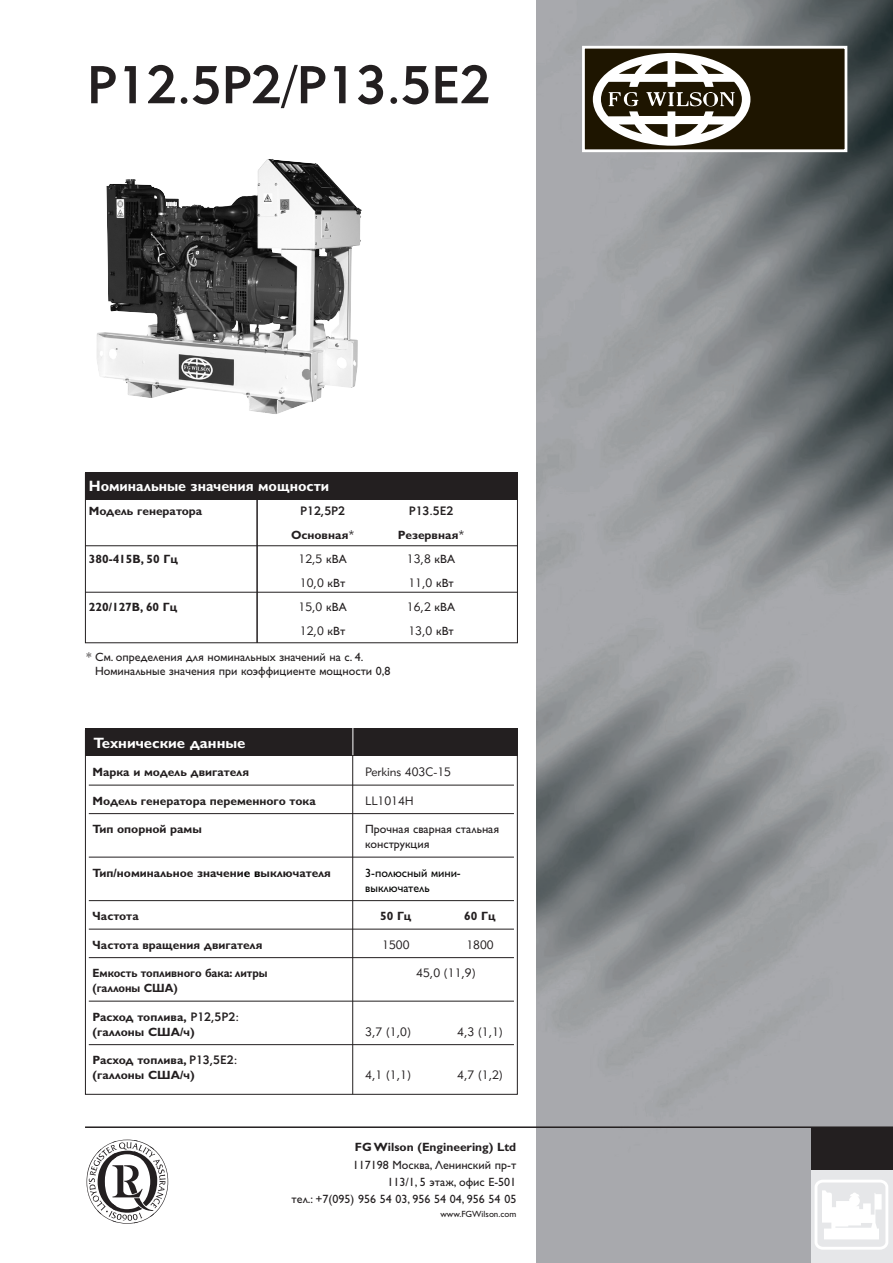
<style>
.page{position:relative;width:893px;height:1263px;background:#fff}
.page>*{position:absolute;margin:0;border:0;box-sizing:border-box;transform-origin:0 0}
.t1{font:90px "Approved Co Pt 1";color:#231f20}
.t2{font:52.5px "Geometric 415 BT Medium A";letter-spacing:-.005em;color:#231f20}
.t3{font:700 15px "Gill Sans Cyr";color:#fff;scale:.95 1}
.t4{font:700 15px "Gill Sans Cyr";color:#fff}
.t5{font:700 12px/15px "Gill Sans Cyr";color:#231f20}
.t6{font:12px/14.4px "Gill Sans Cyr";color:#231f20}
.t7{font:12px "Geometric 415 BT Lite A";color:#231f20}
.t8{font:700 12px "Gill Sans Cyr";color:#231f20;scale:.93 1}
.t9{font:12px/15px "Gill Sans Cyr";color:#040504}
.t10{font:12px "Geometric 415 BT Medium A";color:#231f20}
.t11{font:9px "Gill Sans Cyr";color:#231f20}
.s1{font-family:"Geometric 415 BT Lite A";font-weight:400}
.s2{font-family:"Gill Sans Cyr"}
.s3{color:#040503}
.s4{font-family:"Geometric 415 BT Medium A";font-weight:400}
</style>
<div class="page">
<img style="left:97px;top:159px;width:265px;height:255px">
<img style="left:537px;top:0;width:356px;height:1263px">
<div style="left:584px;top:48px;width:262px;height:102px;background:#1e1500"></div>
<svg style="left:593px;top:53px;width:157px;height:93px"></svg>
<div style="left:582px;top:46px;width:265px;height:106px;border:3px solid #fff"></div>
<hr style="left:85px;top:1126px;width:808px;height:2px;background:#231f20">
<div style="left:811px;top:1127px;width:82px;height:43px;background:#231f20"></div>
<div style="left:811px;top:1170px;width:82px;height:93px;background:#e6e7e9"></div>
<svg style="left:815px;top:1180px;width:73px;height:70px"></svg>
<div style="left:85px;top:472px;width:433px;height:27px;background:#231f20"></div>
<div style="left:85px;top:473px;width:433px;height:170px;border:1px solid #231f20"></div>
<hr style="left:85px;top:592px;width:433px;height:1px;background:#231f20">
<hr style="left:85px;top:545px;width:433px;height:1px;background:#231f20">
<hr style="left:256px;top:499px;width:2px;height:144px;background:#231f20">
<div style="left:85px;top:728px;width:432px;height:27px;background:#231f20"></div>
<hr style="left:89px;top:785px;width:425px;height:1px;background:#231f20">
<hr style="left:89px;top:813px;width:425px;height:1px;background:#231f20">
<hr style="left:89px;top:857px;width:425px;height:1px;background:#231f20">
<hr style="left:89px;top:900px;width:425px;height:1px;background:#231f20">
<hr style="left:89px;top:929px;width:425px;height:1px;background:#231f20">
<hr style="left:89px;top:957px;width:425px;height:1px;background:#231f20">
<hr style="left:89px;top:1001px;width:425px;height:1px;background:#231f20">
<hr style="left:89px;top:1044px;width:425px;height:1px;background:#231f20">
<div style="left:85px;top:730px;width:433px;height:365px;border:1px solid #231f20"></div>
<hr style="left:352px;top:755px;width:1px;height:339px;background:#231f20">
<svg style="left:352px;top:728px;width:1px;height:27px"></svg>
<p class="t2" style="left:87px;top:53px;width:405px">P12.5P2/P13.5E2</p>
<p class="t3" style="left:89px;top:477px;width:254px">Номинальные значения мощности</p>
<p class="t5" style="left:89px;top:503px;width:115px">Модель генератора</p>
<p class="t10" style="left:300px;top:503px;width:46px">P12,5P2</p>
<p class="t10" style="left:409px;top:503px;width:46px">P13.5E2</p>
<p class="t5" style="left:291px;top:527px;width:65px">Основная<span class="s1">*</span></p>
<p class="t5" style="left:398px;top:527px;width:68px">Резервная<span class="s1">*</span></p>
<p class="t5" style="left:89px;top:551px;width:91px">380-415В, 50 Гц</p>
<p class="t7" style="left:298px;top:551px;width:50px">12,5 <span class="s2">кВА</span></p>
<p class="t7" style="left:407px;top:551px;width:50px">13,8 <span class="s2">кВА</span></p>
<p class="t7" style="left:300px;top:575px;width:47px">10,0 <span class="s2">кВт</span></p>
<p class="t7" style="left:408px;top:575px;width:47px">11,0 <span class="s2">кВт</span></p>
<p class="t5" style="left:89px;top:599px;width:90px">220/127В, 60 Гц</p>
<p class="t7" style="left:298px;top:599px;width:50px">15,0 <span class="s2">кВА</span></p>
<p class="t7" style="left:407px;top:599px;width:50px">16,2 <span class="s2">кВА</span></p>
<p class="t7" style="left:300px;top:623px;width:47px">12,0 <span class="s2">кВт</span></p>
<p class="t7" style="left:408px;top:623px;width:47px">13,0 <span class="s2">кВт</span></p>
<p class="t6" style="left:95px;top:649px;width:297px;text-indent:-9px">* См. определения для номинальных значений на с. 4.<br>Номинальные значения при коэффициенте мощности 0,8</p>
<p class="t4" style="left:94px;top:734px;width:153px">Технические данные</p>
<p class="t5" style="left:93px;top:764px;width:158px">Марка и модель двигателя</p>
<p class="t7" style="left:365px;top:765px;width:87px">Perkins 403C-15</p>
<p class="t5" style="left:93px;top:793px;width:225px">Модель генератора переменного тока</p>
<p class="t7" style="left:365px;top:793px;width:50px">LL1014H</p>
<p class="t5" style="left:93px;top:821px;width:111px">Тип опорной рамы</p>
<p class="t6" style="left:365px;top:821px;width:135px;line-height:15px">Прочная сварная стальная конструкция</p>
<p class="t5" style="left:93px;top:865px;width:240px">Тип/номинальное значени<span class="s3">е в</span>ыключателя</p>
<p class="t9" style="left:365px;top:865px;width:97px">3-полюсный мини&shy;выключатель</p>
<p class="t5" style="left:93px;top:908px;width:48px">Частота</p>
<p class="t5" style="left:380px;top:908px;width:33px">50 Гц</p>
<p class="t5" style="left:464px;top:908px;width:33px">60 Гц</p>
<p class="t5" style="left:93px;top:937px;width:171px">Частота вращения двигателя</p>
<p class="t7" style="left:382px;top:937px;width:29px">1500</p>
<p class="t7" style="left:466px;top:937px;width:29px">1800</p>
<p class="t8" style="left:93px;top:966px;width:190px">Емкость топливного бака: литры</p>
<p class="t7" style="left:416px;top:966px;width:61px">45,0 (11,9)</p>
<p class="t8" style="left:93px;top:981px;width:93px">(галлоны США)</p>
<p class="t5" style="left:93px;top:1009px;width:148px">Расход топлива, <span class="s4">P12,5P2: </span>(галлоны США/ч)</p>
<p class="t7" style="left:365px;top:1024px;width:47px">3,7 (1,0)</p>
<p class="t7" style="left:457px;top:1024px;width:47px">4,3 (1,1)</p>
<p class="t5" style="left:93px;top:1052px;width:146px">Расход топлива, <span class="s4">P13,5E2: </span>(галлоны США/ч)</p>
<p class="t1" style="left:87px;top:1140px;width:83px">abcde</p>
<p class="t7" style="left:365px;top:1068px;width:47px">4,1 (1,1)</p>
<p class="t7" style="left:457px;top:1068px;width:47px">4,7 (1,2)</p>
<p class="t5" style="left:355px;top:1139px;width:163px">FG Wilson (Engineering) Ltd</p>
<p class="t6" style="left:353px;top:1157px;width:165px">117198 Москва, Ленинский пр-т</p>
<p class="t6" style="left:387px;top:1174px;width:130px">113/1, 5 этаж, офис Е-501</p>
<p class="t6" style="left:292px;top:1192px;width:226px">тел.: +7(095) 956 54 03, 956 54 04, 956 54 05</p>
<p class="t11" style="left:440px;top:1209px;width:77px">www.FGWilson.com</p>
</div>
